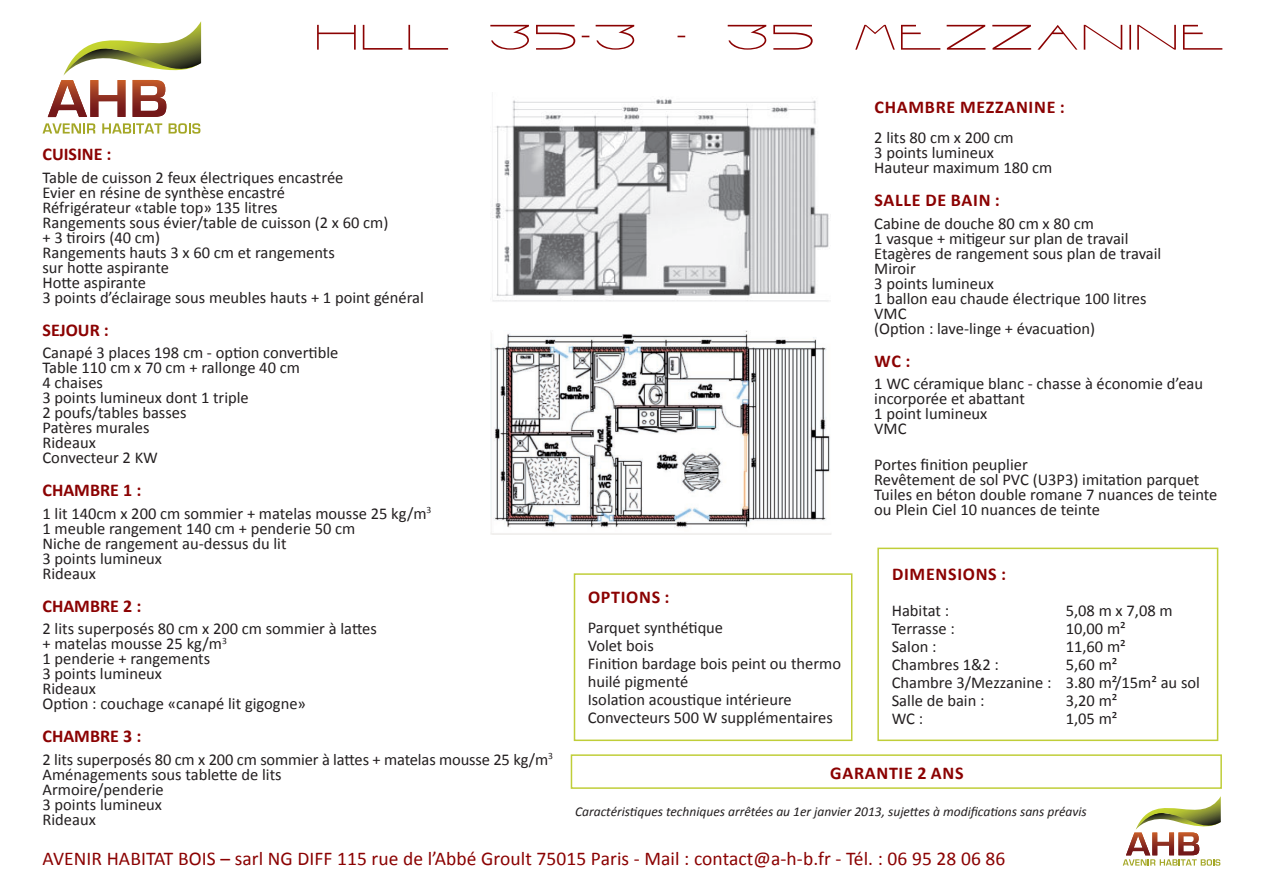
<style>
.page{position:relative;width:1263px;height:893px;background:#fff}
.page>*{position:absolute;margin:0;border:0;box-sizing:border-box;transform-origin:0 0}
.t1{font:19.5px "Calibri";letter-spacing:.005em;color:#8b0202}
.t2{font:700 18px "Calibri";color:#8b0202}
.t3{font:700 18px "Calibri";letter-spacing:.04em;color:#8b0202}
.t4{font:16.5px/15px "Calibri";color:#231f20}
.t5{font:italic 13.5px "Calibri";color:#231f20}
</style>
<div class="page">
<svg style="left:48px;top:21px;width:153px;height:96px"></svg>
<svg style="left:43px;top:123px;width:52px;height:11px"></svg>
<svg style="left:102px;top:123px;width:60px;height:11px"></svg>
<svg style="left:169px;top:123px;width:31px;height:11px"></svg>
<svg style="left:1123px;top:796px;width:98px;height:70px"></svg>
<svg style="left:317px;top:25px;width:905px;height:25px"></svg>
<div style="left:877px;top:548px;width:341px;height:193px;background:#fff;border:2px solid #c0ce39"></div>
<div style="left:574px;top:573px;width:278px;height:168px;background:#fff;border:2px solid #c0ce39"></div>
<div style="left:571px;top:754px;width:651px;height:35px;border:2px solid #c0ce39"></div>
<img style="left:492px;top:99px;width:338px;height:203px">
<img style="left:491px;top:330px;width:340px;height:204px">
<p class="t2" style="left:43px;top:143px;width:71px">CUISINE :</p>
<p class="t4" style="left:43px;top:169px;width:383px">Table de cuisson 2 feux électriques encastrée<br>Evier en résine de synthèse encastré<br>Réfrigérateur «table top» 135 litres<br>Rangements sous évier/table de cuisson (2 x 60 cm)<br>+ 3 tiroirs (40 cm)<br>Rangements hauts 3 x 60 cm et rangements<br>sur hotte aspirante<br>Hotte aspirante<br>3 points d’éclairage sous meubles hauts + 1 point général</p>
<p class="t2" style="left:43px;top:319px;width:68px">SEJOUR :</p>
<p class="t4" style="left:43px;top:344px;width:297px">Canapé 3 places 198 cm - option convertible<br>Table 110 cm x 70 cm + rallonge 40 cm<br>4 chaises<br>3 points lumineux dont 1 triple<br>2 poufs/tables basses<br>Patères murales<br>Rideaux<br>Convecteur 2 KW</p>
<p class="t2" style="left:43px;top:479px;width:100px">CHAMBRE 1 :</p>
<p class="t4" style="left:43px;top:505px;width:390px">1 lit 140cm x 200 cm sommier + matelas mousse 25 kg/m<sup>3<br></sup>1 meuble rangement 140 cm + penderie 50 cm<br>Niche de rangement au-dessus du lit<br>3 points lumineux<br>Rideaux</p>
<p class="t2" style="left:43px;top:595px;width:100px">CHAMBRE 2 :</p>
<p class="t4" style="left:43px;top:620px;width:336px">2 lits superposés 80 cm x 200 cm sommier à lattes + matelas mousse 25 kg/m<sup>3<br></sup>1 penderie + rangements<br>3 points lumineux<br>Rideaux<br>Option : couchage «canapé lit gigogne»</p>
<p class="t2" style="left:43px;top:725px;width:100px">CHAMBRE 3 :</p>
<p class="t4" style="left:43px;top:751px;width:512px">2 lits superposés 80 cm x 200 cm sommier à lattes + matelas mousse 25 kg/m<sup>3<br></sup>Aménagements sous tablette de lits<br>Armoire/penderie<br>3 points lumineux<br>Rideaux</p>
<p class="t2" style="left:588px;top:586px;width:44px">OPTIONS</p>
<p class="t2" style="left:665px;top:586px;width:6px">:</p>
<p class="t4" style="left:588px;top:618px;width:255px;line-height:18px">Parquet synthétique<br>Volet bois<br>Finition bardage bois peint ou thermo huilé pigmenté<br>Isolation acoustique intérieure<br>Convecteurs 500 W supplémentaires</p>
<p class="t2" style="left:874px;top:96px;width:13px">CHAMBRE</p>
<p class="t2" style="left:960px;top:96px;width:56px">MEZZANINE</p>
<p class="t2" style="left:1060px;top:96px;width:6px">:</p>
<p class="t4" style="left:874px;top:130px;width:180px">2 lits 80 cm x 200 cm<br>3 points lumineux<br>Hauteur maximum 180 cm</p>
<p class="t3" style="left:874px;top:189px;width:127px">SALLE DE BAIN :</p>
<p class="t4" style="left:874px;top:215px;width:289px">Cabine de douche 80 cm x 80 cm<br>1 vasque + mitigeur sur plan de travail<br>Etagères de rangement sous plan de travail<br>Miroir<br>3 points lumineux<br>1 ballon eau chaude électrique 100 litres<br>VMC<br>(Option : lave-linge + évacuation)</p>
<p class="t2" style="left:874px;top:350px;width:37px">WC :</p>
<p class="t4" style="left:874px;top:376px;width:330px">1 WC céramique blanc - chasse à économie d’eau incorporée et abattant<br>1 point lumineux<br>VMC</p>
<p class="t4" style="left:874px;top:457px;width:345px">Portes finition peuplier<br>Revêtement de sol PVC (U3P3) imitation parquet Tuiles en béton double romane 7 nuances de teinte ou Plein Ciel 10 nuances de teinte</p>
<p class="t2" style="left:892px;top:563px;width:24px">DIMENSIONS</p>
<p class="t2" style="left:1001px;top:563px;width:6px">:</p>
<p class="t4" style="left:892px;top:602px;width:59px">Habitat :</p>
<p class="t4" style="left:1066px;top:602px;width:108px">5,08 m x 7,08 m</p>
<p class="t4" style="left:892px;top:620px;width:65px">Terrasse :</p>
<p class="t4" style="left:1066px;top:620px;width:62px">10,00 m²</p>
<p class="t4" style="left:892px;top:638px;width:46px">Salon :</p>
<p class="t4" style="left:1066px;top:638px;width:62px">11,60 m²</p>
<p class="t4" style="left:892px;top:656px;width:109px">Chambres 1&amp;2 :</p>
<p class="t4" style="left:892px;top:654px;width:310px;line-height:18px;text-indent:174px">5,60 m²<br>Chambre 3/Mezzanine : 3.80 m²/15m² au sol<br>Salle de bain :</p>
<p class="t4" style="left:1066px;top:692px;width:53px">3,20 m²</p>
<p class="t4" style="left:892px;top:710px;width:33px">WC :</p>
<p class="t4" style="left:1066px;top:710px;width:53px">1,05 m²</p>
<p class="t2" style="left:830px;top:762px;width:25px">GARAN</p>
<p class="t2" style="left:889px;top:762px;width:54px">TIE 2 ANS</p>
<p class="t5" style="left:575px;top:803px;width:513px">Caractéristiques techniques arrêtées au 1er janvier 2013, sujettes à modifications sans préavis</p>
<p class="t1" style="left:43px;top:846px;width:964px">AVENIR HABITAT BOIS – sarl NG DIFF 115 rue de l’Abbé Groult 75015 Paris - Mail : contact@a-h-b.fr - Tél. : 06 95 28 06 86</p>
</div>
